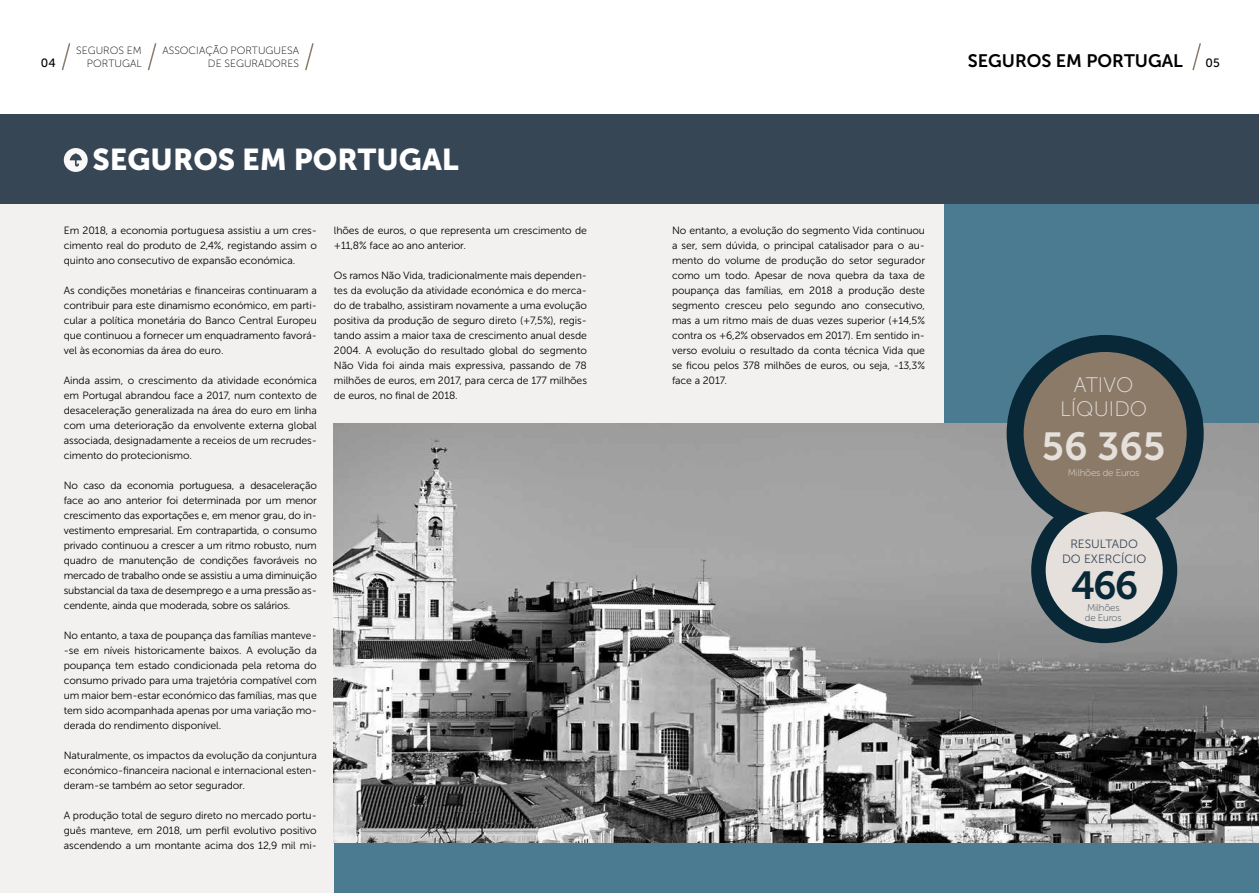
<style>
.page{position:relative;width:1259px;height:893px;background:#fff}
.page>*{position:absolute;margin:0;border:0;box-sizing:border-box;transform-origin:0 0}
.t1{font:39px "Museo Sans 700";color:#e5e0dc}
.t2{font:39px "Museo Sans 700";color:#082838}
.t3{font:30px "Museo Sans 900";color:#fff}
.t4{font:21px/24px "Museo Sans 100";color:#e5e0dc;text-align:center}
.t5{font:18px "Museo Sans 700";color:#000}
.t6{font:12px/15px "Museo Sans 300";color:#374655;text-align:center}
.t7{font:12px "Museo Sans 500";color:#000}
.t8{font:10.5px/15px "Museo Sans 300";letter-spacing:-.01em;color:#000;text-align:justify}
.t9{font:10.5px/12.6px "Museo Sans 100";color:#000;text-align:right}
.t10{font:9.75px "Museo Sans 100";letter-spacing:-.025em;color:#e5e0dc}
.t11{font:9.75px/9.8px "Museo Sans 100";letter-spacing:-.025em;color:#374655}
</style>
<div class="page">
<svg style="left:61px;top:43px;width:10px;height:28px"></svg>
<svg style="left:147px;top:43px;width:10px;height:28px"></svg>
<svg style="left:305px;top:43px;width:9px;height:28px"></svg>
<svg style="left:1192px;top:43px;width:9px;height:28px"></svg>
<div style="left:0;top:204px;width:949px;height:689px;background:#f3f1f0"></div>
<div style="left:334px;top:843px;width:661px;height:50px;background:#4b7b90"></div>
<div style="left:944px;top:204px;width:315px;height:689px;background:#4b7b90"></div>
<div style="left:0;top:114px;width:1259px;height:90px;background:#374655"></div>
<svg style="left:64px;top:148px;width:24px;height:24px"></svg>
<img style="left:334px;top:423px;width:925px;height:420px">
<div style="left:1031px;top:497px;width:146px;height:146px;background:#082838;border-radius:50%"></div>
<div style="left:1006px;top:335px;width:197px;height:197px;background:#082838;border-radius:50%"></div>
<div style="left:1023px;top:352px;width:163px;height:163px;background:#8b7a68;border-radius:50%"></div>
<div style="left:1045px;top:512px;width:117px;height:117px;background:#e5e0dc;border-radius:50%"></div>
<p class="t9" style="left:76px;top:44px;width:67px">SEGUROS EM<br>PORTUGAL</p>
<p class="t9" style="left:162px;top:44px;width:138px">ASSOCIAÇÃO PORTUGUESA<br>DE SEGURADORES</p>
<h3 class="t5" style="left:968px;top:50px;width:216px">SEGUROS EM PORTUGAL</h3>
<p class="t7" style="left:41px;top:56px;width:16px">04</p>
<p class="t7" style="left:1205px;top:56px;width:16px">05</p>
<h2 class="t3" style="left:92px;top:143px;width:368px">SEGUROS EM PORTUGAL</h2>
<p class="t8" style="left:64px;top:223px;width:254px">Em 2018, a economia portuguesa assistiu a um cres&shy;cimento real do produto de 2,4%, registando assim o quinto ano consecutivo de expansão económica.</p>
<p class="t8" style="left:64px;top:283px;width:254px">As condições monetárias e financeiras continuaram a contribuir para este dinamismo económico, em parti&shy;cular a política monetária do Banco Central Europeu que continuou a fornecer um enquadramento favorá&shy;vel às economias da área do euro.</p>
<p class="t8" style="left:64px;top:373px;width:255px">Ainda assim, o crescimento da atividade económica em Portugal abrandou face a 2017, num contexto de desaceleração generalizada na área do euro em linha com uma deterioração da envolvente externa global associada, designadamente a receios de um recrudes&shy;cimento do protecionismo.</p>
<p class="t8" style="left:64px;top:478px;width:255px">No caso da economia portuguesa, a desaceleração face ao ano anterior foi determinada por um menor crescimento das exportações e, em menor grau, do in&shy;vestimento empresarial. Em contrapartida, o consumo privado continuou a crescer a um ritmo robusto, num quadro de manutenção de condições favoráveis no mercado de trabalho onde se assistiu a uma diminuição substancial da taxa de desemprego e a uma pressão as&shy;cendente, ainda que moderada, sobre os salários.</p>
<p class="t8" style="left:64px;top:628px;width:255px">No entanto, a taxa de poupança das famílias manteve--se em níveis historicamente baixos. A evolução da poupança tem estado condicionada pela retoma do consumo privado para uma trajetória compatível com um maior bem-estar económico das famílias, mas que tem sido acompanhada apenas por uma variação mo&shy;derada do rendimento disponível.</p>
<p class="t8" style="left:64px;top:748px;width:255px">Naturalmente, os impactos da evolução da conjuntura económico-financeira nacional e internacional esten&shy;deram-se também ao setor segurador.</p>
<p class="t8" style="left:64px;top:808px;width:254px">A produção total de seguro direto no mercado portu&shy;guês manteve, em 2018, um perfil evolutivo positivo ascendendo a um montante acima dos 12,9 mil mi-</p>
<p class="t8" style="left:334px;top:223px;width:255px">lhões de euros, o que representa um crescimento de +11,8% face ao ano anterior.</p>
<p class="t8" style="left:334px;top:268px;width:255px">Os ramos Não Vida, tradicionalmente mais dependen&shy;tes da evolução da atividade económica e do merca&shy;do de trabalho, assistiram novamente a uma evolução positiva da produção de seguro direto (+7,5%), regis&shy;tando assim a maior taxa de crescimento anual desde 2004. A evolução do resultado global do segmento Não Vida foi ainda mais expressiva, passando de 78 milhões de euros, em 2017, para cerca de 177 milhões de euros, no final de 2018.</p>
<p class="t8" style="left:672px;top:223px;width:255px">No entanto, a evolução do segmento Vida continuou a ser, sem dúvida, o principal catalisador para o au&shy;mento do volume de produção do setor segurador como um todo. Apesar de nova quebra da taxa de poupança das famílias, em 2018 a produção deste segmento cresceu pelo segundo ano consecutivo, mas a um ritmo mais de duas vezes superior (+14,5% contra os +6,2% observados em 2017). Em sentido in&shy;verso evoluiu o resultado da conta técnica Vida que se ficou pelos 378 milhões de euros, ou seja, -13,3% face a 2017.</p>
<h3 class="t4" style="left:1060px;top:373px;width:89px">ATIVO<br>LÍQUIDO</h3>
<h1 class="t1" style="left:1042px;top:425px;width:125px">56 365</h1>
<p class="t10" style="left:1068px;top:468px;width:73px">Milhões de Euros</p>
<p class="t6" style="left:1062px;top:537px;width:86px">RESULTADO<br>DO EXERCÍCIO</p>
<h1 class="t2" style="left:1071px;top:564px;width:69px">466</h1>
<p class="t11" style="left:1085px;top:603px;width:38px">Milhões de Euros</p>
</div>
